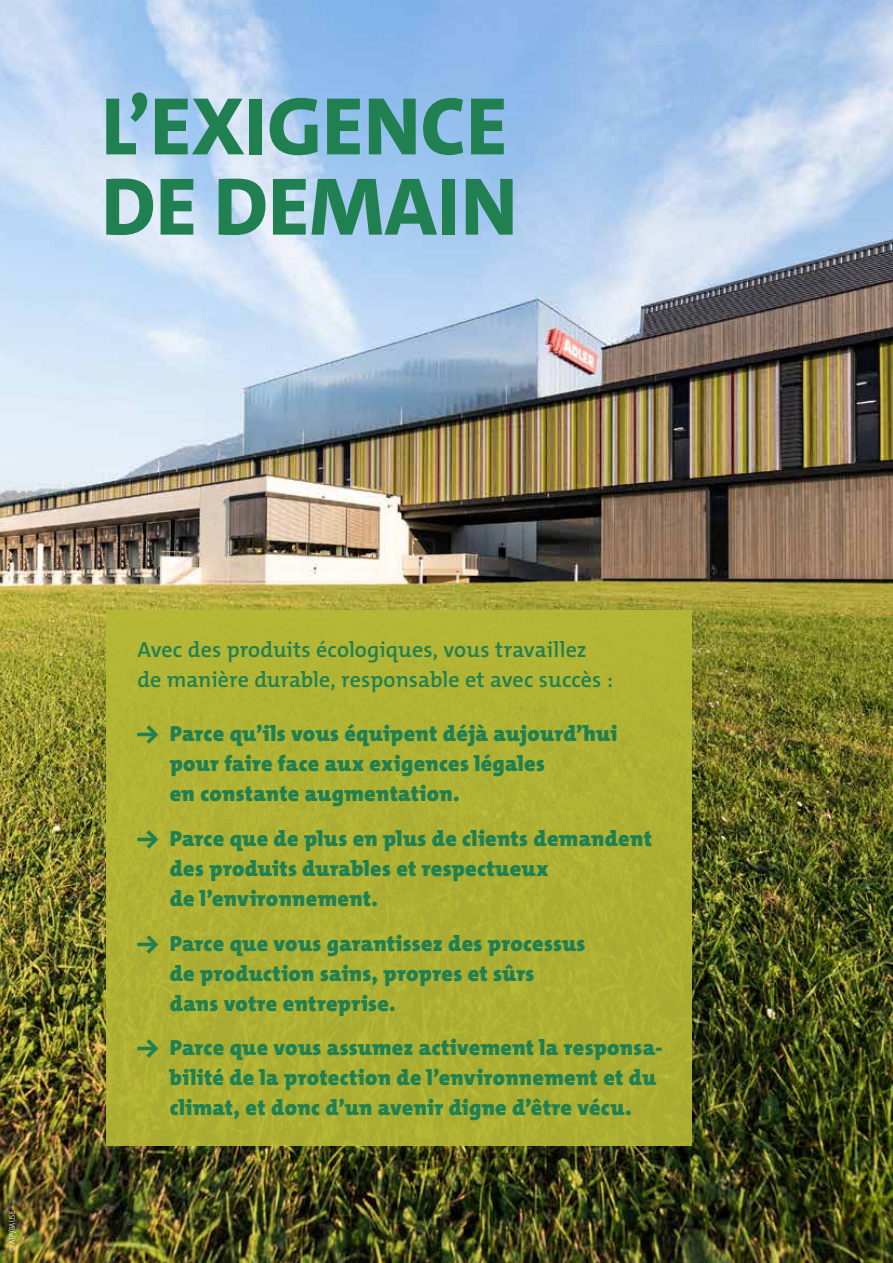
<style>
.page{position:relative;width:893px;height:1263px;background:#fff}
.page>*{position:absolute;margin:0;border:0;box-sizing:border-box;transform-origin:0 0}
.t1{font:800 82.5px/80.2px "The Mix C4 s";color:#218051}
.t2{font:900 21.9px/30px "The Mix C4 s";letter-spacing:.015em;color:#218051}
.t3{font:600 21.9px/30px "The Mix C4 s";letter-spacing:.005em;color:#218051}
.t4{font:300 8.25px "The Mix Cd";letter-spacing:.01em;color:#fff}
.s1{font-family:"The Mix C4 s"}
</style>
<div class="page">
<img style="left:0;top:0;width:893px;height:1263px">
<div style="left:106px;top:610px;width:586px;height:536px;background:#b0b234"></div>
<h1 class="t1" style="left:101px;top:87px;width:418px">L’EXIGENCE<br>DE DEMAIN</h1>
<p class="t4" style="left:7px;top:1252px;width:42px;rotate:-90deg"><span class="s1">©</span> ATP/BAUSE</p>
<p class="t3" style="left:137px;top:635px;width:477px">Avec des produits écologiques, vous travaillez de manière durable, responsable et avec succès :</p>
<p class="t2" style="left:170px;top:718px;width:449px;text-indent:-32px">→ Parce qu’ils vous équipent déjà aujourd’hui pour faire face aux exigences légales<br>en constante augmentation.</p>
<p class="t2" style="left:170px;top:823px;width:484px;text-indent:-32px">→ Parce que de plus en plus de clients demandent des produits durables et respectueux<br>de l’environnement.</p>
<p class="t2" style="left:170px;top:928px;width:417px;text-indent:-32px">→ Parce que vous garantissez des processus de production sains, propres et sûrs dans votre entreprise.</p>
<p class="t2" style="left:170px;top:1033px;width:494px;text-indent:-32px">→ Parce que vous assumez activement la responsa&shy;bilité de la protection de l’environnement et du climat, et donc d’un avenir digne d’être vécu.</p>
</div>
